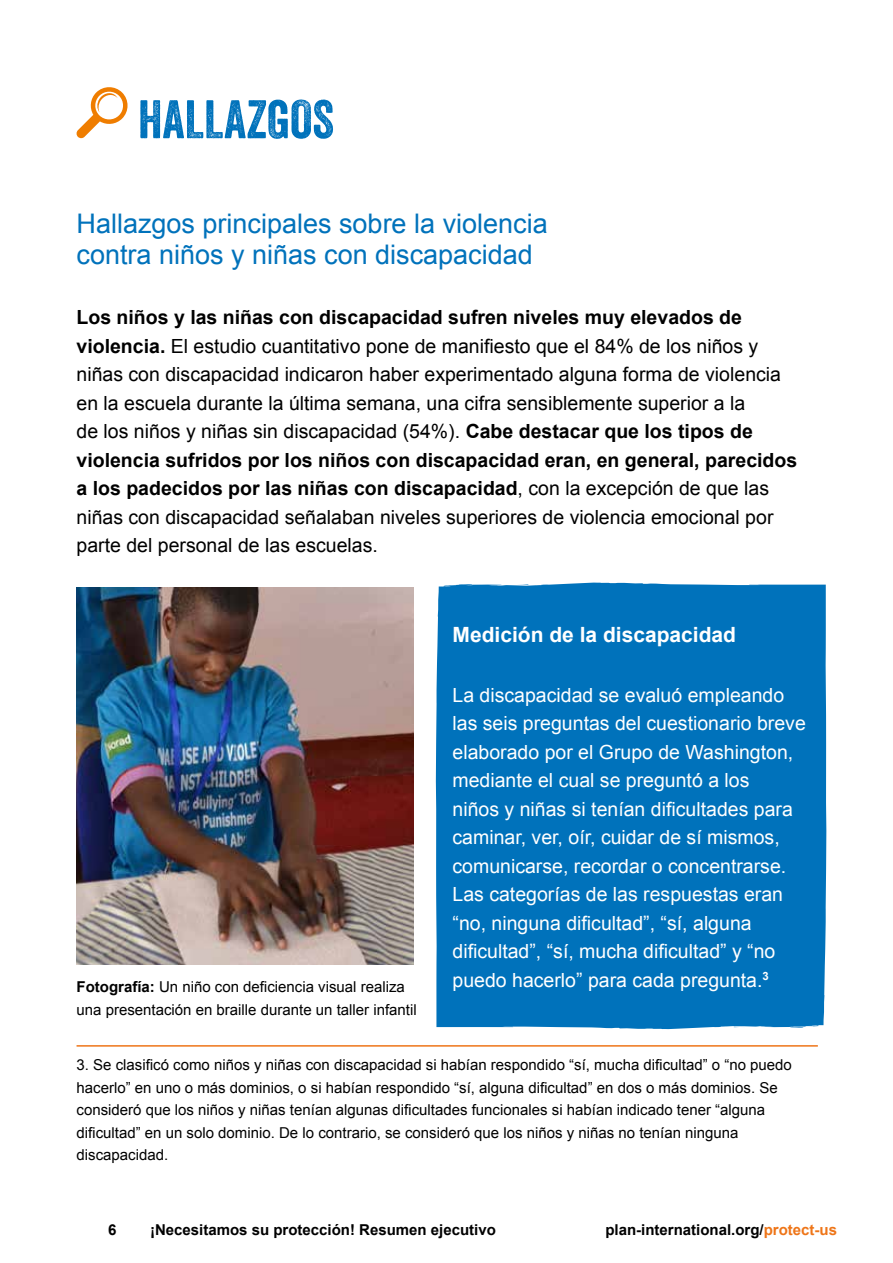
<style>
.page{position:relative;width:893px;height:1263px;background:#fff}
.page>*{position:absolute;margin:0;border:0;box-sizing:border-box;transform-origin:0 0}
.t1{font:52.5px "Veneer";color:#0072bb}
.H2{font:27px/31.5px "Arial";color:#0072bb}
.t2{font:700 21px "Arial";color:#fff}
.t3{font:19.5px/28.5px "Arial";color:#000}
.t4{font:19.5px/28.5px "Arial";color:#fff}
.t5{font:15px/22.5px "Arial";color:#000}
.t6{font:700 15px "Arial";color:#000}
.s1{font-weight:700}
.s2{color:#ee7518}
</style>
<div class="page">
<div style="left:436px;top:582px;width:390px;height:447px;background:#0072bb"></div>
<svg style="left:76px;top:87px;width:52px;height:52px"></svg>
<hr style="left:77px;top:1045px;width:741px;height:2px;background:#ee7518">
<img style="left:77px;top:588px;width:337px;height:376px">
<h1 class="t1" style="left:138px;top:87px;width:197px">HALLAZGOS</h1>
<p class="H2" style="left:77px;top:208px;width:473px">Hallazgos principales sobre la violencia contra niños y niñas con discapacidad</p>
<p class="t3" style="left:77px;top:303px;width:722px"><span class="s1">Los niños y las niñas con discapacidad sufren niveles muy elevados de violencia.</span> El estudio cuantitativo pone de manifiesto que el 84% de los niños y niñas con discapacidad indicaron haber experimentado alguna forma de violencia en la escuela durante la última semana, una cifra sensiblemente superior a la<br>de los niños y niñas sin discapacidad (54%). <span class="s1">Cabe destacar que los tipos de violencia sufridos por los niños con discapacidad eran, en general, parecidos a los padecidos por las niñas con discapacidad</span>, con la excepción de que las niñas con discapacidad señalaban niveles superiores de violencia emocional por parte del personal de las escuelas.</p>
<p class="t5" style="left:77px;top:976px;width:342px"><span class="s1">Fotografía:</span> Un niño con deficiencia visual realiza una presentación en braille durante un taller infantil</p>
<h3 class="t2" style="left:452px;top:620px;width:285px">Medición de la discapacidad</h3>
<p class="t4" style="left:452px;top:681px;width:355px">La discapacidad se evaluó empleando las seis preguntas del cuestionario breve elaborado por el Grupo de Washington, mediante el cual se preguntó a los<br>niños y niñas si tenían dificultades para caminar, ver, oír, cuidar de sí mismos, comunicarse, recordar o concentrarse.<br>Las categorías de las respuestas eran “no, ninguna dificultad”, “sí, alguna dificultad”, “sí, mucha dificultad” y “no puedo hacerlo” para cada pregunta.<sup>3</sup></p>
<p class="t5" style="left:77px;top:1054px;width:717px">3. Se clasificó como niños y niñas con discapacidad si habían respondido “sí, mucha dificultad” o “no puedo hacerlo” en uno o más dominios, o si habían respondido “sí, alguna dificultad” en dos o más dominios. Se consideró que los niños y niñas tenían algunas dificultades funcionales si habían indicado tener “alguna dificultad” en un solo dominio. De lo contrario, se consideró que los niños y niñas no tenían ninguna discapacidad.</p>
<p class="t6" style="left:108px;top:1219px;width:10px">6</p>
<p class="t6" style="left:150px;top:1219px;width:347px">¡Necesitamos su protección! Resumen ejecutivo</p>
<p class="t6" style="left:605px;top:1219px;width:233px">plan-international.org/<span class="s2">protect-us</span></p>
</div>
